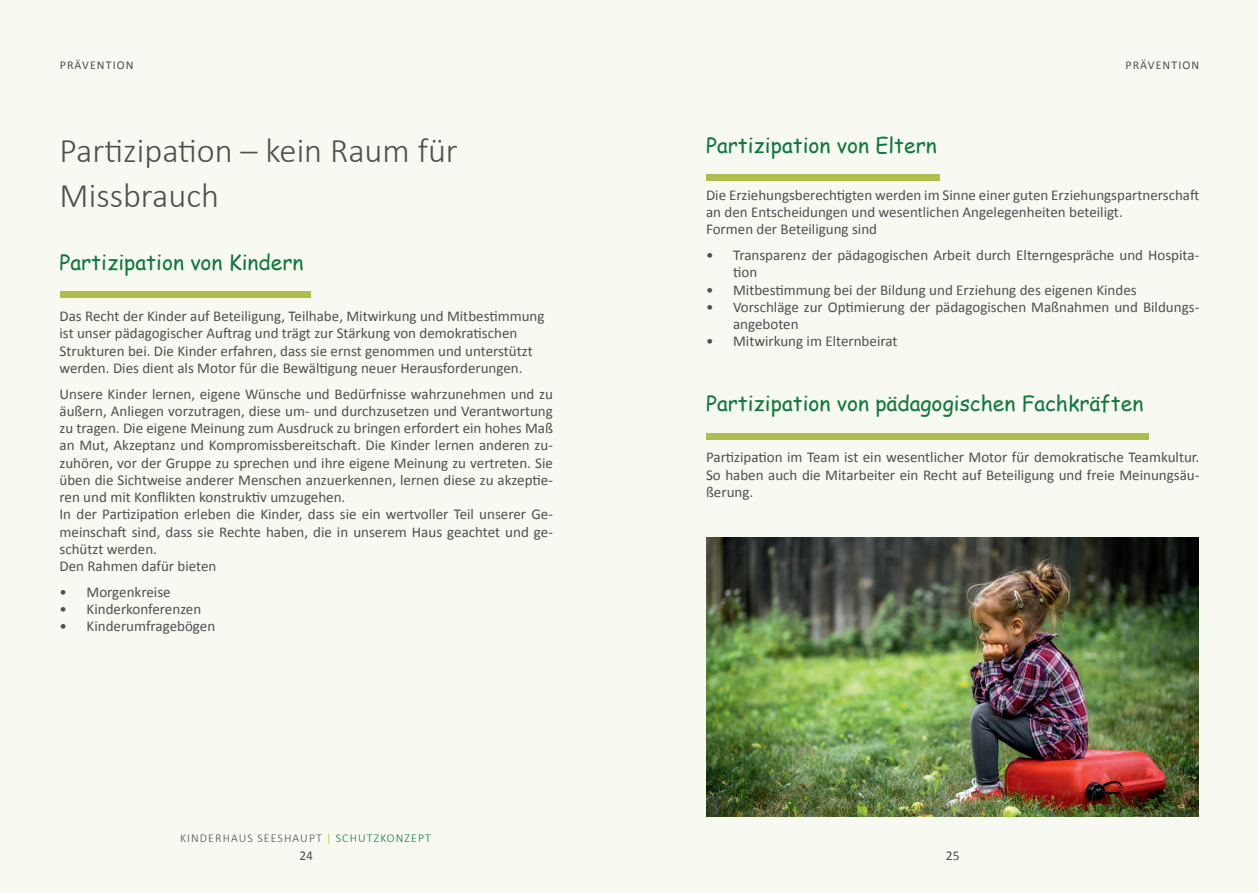
<style>
.page{position:relative;width:1259px;height:893px;background:#f8f9f0}
.page>*{position:absolute;margin:0;border:0;box-sizing:border-box;transform-origin:0 0}
.t1{font:300 34.5px/45px "Calibri";color:#4e4f50}
.t2{font:21px "Comic Sans MS";color:#11783e}
.t3{font:15px/17.2px "Calibri";color:#4e4f50}
.t4{font:13.5px "Calibri";color:#4e4f50}
.t5{font:300 12px "Calibri";letter-spacing:.09em;color:#4e4f50}
.t6{font:12px "Calibri";letter-spacing:.09em;color:#4e4f50}
.s1{color:#aebd4b}
.s2{color:#11783e}
</style>
<div class="page">
<img style="left:706px;top:537px;width:492px;height:279px">
<div style="left:60px;top:291px;width:250px;height:7px;background:#aebd4b"></div>
<div style="left:706px;top:175px;width:234px;height:6px;background:#aebd4b"></div>
<div style="left:706px;top:433px;width:442px;height:6px;background:#aebd4b"></div>
<p class="t6" style="left:60px;top:56px;width:75px">PRÄVENTION</p>
<h1 class="t1" style="left:60px;top:128px;width:400px">Partizipation – kein Raum für<br>Missbrauch</h1>
<h2 class="t2" style="left:60px;top:247px;width:245px">Partizipation von Kindern</h2>
<p class="t3" style="left:60px;top:307px;width:486px">Das Recht der Kinder auf Beteiligung, Teilhabe, Mitwirkung und Mitbestimmung ist unser pädagogischer Auftrag und trägt zur Stärkung von demokratischen Strukturen bei. Die Kinder erfahren, dass sie ernst genommen und unterstützt werden. Dies dient als Motor für die Bewältigung neuer Herausforderungen.</p>
<p class="t3" style="left:60px;top:385px;width:495px">Unsere Kinder lernen, eigene Wünsche und Bedürfnisse wahrzunehmen und zu äußern, Anliegen vorzutragen, diese um- und durchzusetzen und Verantwortung zu tragen. Die eigene Meinung zum Ausdruck zu bringen erfordert ein hohes Maß an Mut, Akzeptanz und Kompromissbereitschaft. Die Kinder lernen anderen zu&shy;zuhören, vor der Gruppe zu sprechen und ihre eigene Meinung zu vertreten. Sie üben die Sichtweise anderer Menschen anzuerkennen, lernen diese zu akzeptie&shy;ren und mit Konflikten konstruktiv umzugehen.<br>In der Partizipation erleben die Kinder, dass sie ein wertvoller Teil unserer Ge&shy;meinschaft sind, dass sie Rechte haben, die in unserem Haus geachtet und ge&shy;schützt werden.<br>Den Rahmen dafür bieten</p>
<p class="t3" style="left:60px;top:583px;width:113px">• Morgenkreise</p>
<p class="t3" style="left:60px;top:600px;width:143px">• Kinderkonferenzen</p>
<p class="t3" style="left:60px;top:617px;width:157px">• Kinderumfragebögen</p>
<p class="t5" style="left:180px;top:830px;width:252px">KINDERHAUS SEESHAUPT <span class="s1">|</span> <span class="s2">SCHUTZKONZEPT</span></p>
<p class="t6" style="left:1125px;top:56px;width:75px">PRÄVENTION</p>
<h2 class="t2" style="left:706px;top:130px;width:232px">Partizipation von Eltern</h2>
<p class="t3" style="left:706px;top:186px;width:495px">Die Erziehungsberechtigten werden im Sinne einer guten Erziehungspartnerschaft an den Entscheidungen und wesentlichen Angelegenheiten beteiligt.<br>Formen der Beteiligung sind</p>
<p class="t3" style="left:733px;top:246px;width:468px;text-indent:-27px">• Transparenz der pädagogischen Arbeit durch Elterngespräche und Hospita&shy;tion</p>
<p class="t3" style="left:706px;top:281px;width:432px">• Mitbestimmung bei der Bildung und Erziehung des eigenen Kindes</p>
<p class="t3" style="left:733px;top:298px;width:468px;text-indent:-27px">• Vorschläge zur Optimierung der pädagogischen Maßnahmen und Bildungs&shy;angeboten</p>
<p class="t3" style="left:706px;top:332px;width:193px">• Mitwirkung im Elternbeirat</p>
<h2 class="t2" style="left:706px;top:388px;width:439px">Partizipation von pädagogischen Fachkräften</h2>
<p class="t3" style="left:706px;top:448px;width:495px;text-align:justify">Partizipation im Team ist ein wesentlicher Motor für demokratische Teamkultur.<br>So haben auch die Mitarbeiter ein Recht auf Beteiligung und freie Meinungsäu&shy;ßerung.</p>
<p class="t4" style="left:299px;top:846px;width:15px">24</p>
<p class="t4" style="left:946px;top:846px;width:15px">25</p>
</div>
